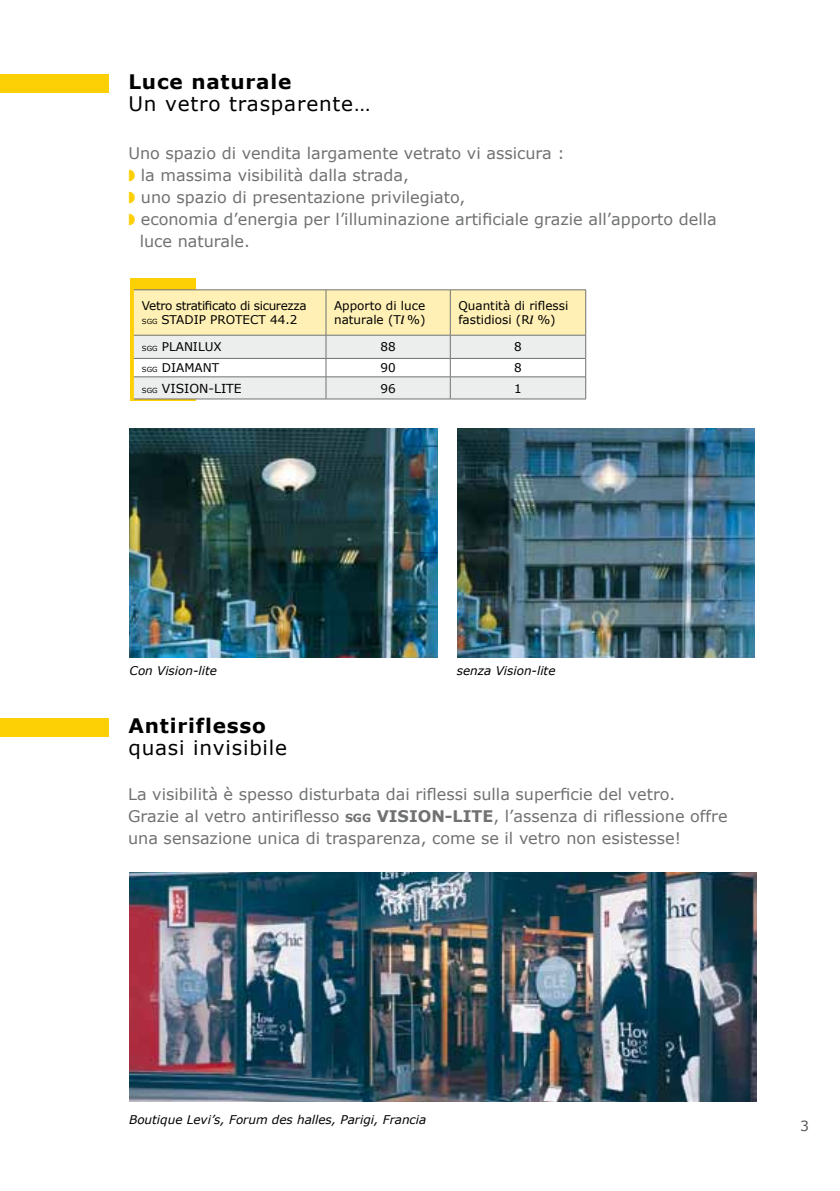
<style>
.page{position:relative;width:840px;height:1191px;background:#fff}
.page>*{position:absolute;margin:0;border:0;box-sizing:border-box;transform-origin:0 0}
.t1{font:20px "Verdana";letter-spacing:.04em;color:#000}
.t2{font:700 20px "Verdana";letter-spacing:.04em;color:#000}
.t3{font:16px/22px "Verdana";color:#707172}
.t4{font:14px "Verdana";color:#58585a}
.t5{font:12.4px "Verdana";color:#000}
.t6{font:12px/14px "Verdana";color:#000}
.t7{font:italic 12px "Verdana";color:#000}
.t8{font:12px/14px "Verdana";letter-spacing:-.03em;color:#000}
.s1{color:#fdd006}
.s2{font-size:7px}
.s3{font-family:"Times";font-weight:600;font-style:italic}
.s4{font-weight:700;font-size:11.2px}
.s5{font-weight:700}
</style>
<div class="page">
<div style="left:0;top:74px;width:108px;height:19px;background:#fdd006"></div>
<div style="left:0;top:718px;width:108px;height:19px;background:#fdd006"></div>
<img style="left:129px;top:872px;width:626px;height:229px">
<div style="left:129px;top:278px;width:66px;height:122px;background:#fdd006"></div>
<hr style="left:134px;top:289px;width:192px;height:1px;background:#707172">
<hr style="left:326px;top:289px;width:124px;height:1px;background:#707172">
<svg style="left:134px;top:290px;width:452px;height:109px;background:#f2edd5"></svg>
<hr style="left:134px;top:398px;width:192px;height:1px;background:#707172">
<hr style="left:326px;top:398px;width:124px;height:1px;background:#707172">
<hr style="left:450px;top:289px;width:135px;height:1px;background:#707172">
<hr style="left:450px;top:335px;width:135px;height:1px;background:#707172">
<hr style="left:450px;top:358px;width:135px;height:1px;background:#707172">
<hr style="left:450px;top:376px;width:135px;height:1px;background:#707172">
<hr style="left:450px;top:398px;width:135px;height:1px;background:#707172">
<img style="left:129px;top:429px;width:308px;height:228px">
<img style="left:457px;top:429px;width:297px;height:228px">
<p class="t2" style="left:128px;top:69px;width:164px">Luce naturale</p>
<p class="t1" style="left:128px;top:91px;width:243px">Un vetro trasparente…</p>
<p class="t3" style="left:128px;top:142px;width:437px">Uno spazio di vendita largamente vetrato vi assicura :</p>
<p class="t3" style="left:128px;top:164px;width:282px"><span class="s1">◗</span> la massima visibilità dalla strada,</p>
<p class="t3" style="left:128px;top:186px;width:338px"><span class="s1">◗</span> uno spazio di presentazione privilegiato,</p>
<p class="t3" style="left:128px;top:208px;width:589px"><span class="s1">◗</span> economia d’energia per l’illuminazione artificiale grazie all’apporto della</p>
<p class="t3" style="left:140px;top:230px;width:112px">luce naturale.</p>
<p class="t8" style="left:142px;top:299px;width:166px">Vetro stratificato di sicurezza<br><span class="s2">SGG</span> STADIP PROTECT 44.2</p>
<p class="t6" style="left:334px;top:299px;width:93px">Apporto di luce naturale (T<span class="s3">l</span> %)</p>
<p class="t6" style="left:458px;top:299px;width:111px">Quantità di riflessi fastidiosi (R<span class="s3">l</span> %)</p>
<p class="t6" style="left:142px;top:340px;width:81px"><span class="s2">SGG</span> PLANILUX</p>
<p class="t6" style="left:380px;top:340px;width:17px">88</p>
<p class="t6" style="left:514px;top:340px;width:9px">8</p>
<p class="t6" style="left:142px;top:361px;width:79px"><span class="s2">SGG</span> DIAMANT</p>
<p class="t6" style="left:380px;top:361px;width:17px">90</p>
<p class="t6" style="left:514px;top:361px;width:9px">8</p>
<p class="t5" style="left:142px;top:380px;width:101px"><span class="s2">SGG</span> VISION-LITE</p>
<p class="t6" style="left:380px;top:381px;width:17px">96</p>
<p class="t6" style="left:514px;top:381px;width:9px">1</p>
<p class="t7" style="left:129px;top:663px;width:89px">Con Vision-lite</p>
<p class="t7" style="left:456px;top:663px;width:100px">senza Vision-lite</p>
<p class="t2" style="left:128px;top:713px;width:139px">Antiriflesso</p>
<p class="t1" style="left:128px;top:735px;width:160px">quasi invisibile</p>
<p class="t3" style="left:128px;top:783px;width:600px">La visibilità è spesso disturbata dai riflessi sulla superficie del vetro.<br>Grazie al vetro antiriflesso <span class="s4">SGG</span> <span class="s5">VISION-LITE</span>, l’assenza di riflessione offre una sensazione unica di trasparenza, come se il vetro non esistesse!</p>
<p class="t7" style="left:129px;top:1111px;width:298px">Boutique Levi’s, Forum des halles, Parigi, Francia</p>
<p class="t4" style="left:799px;top:1116px;width:10px">3</p>
</div>
